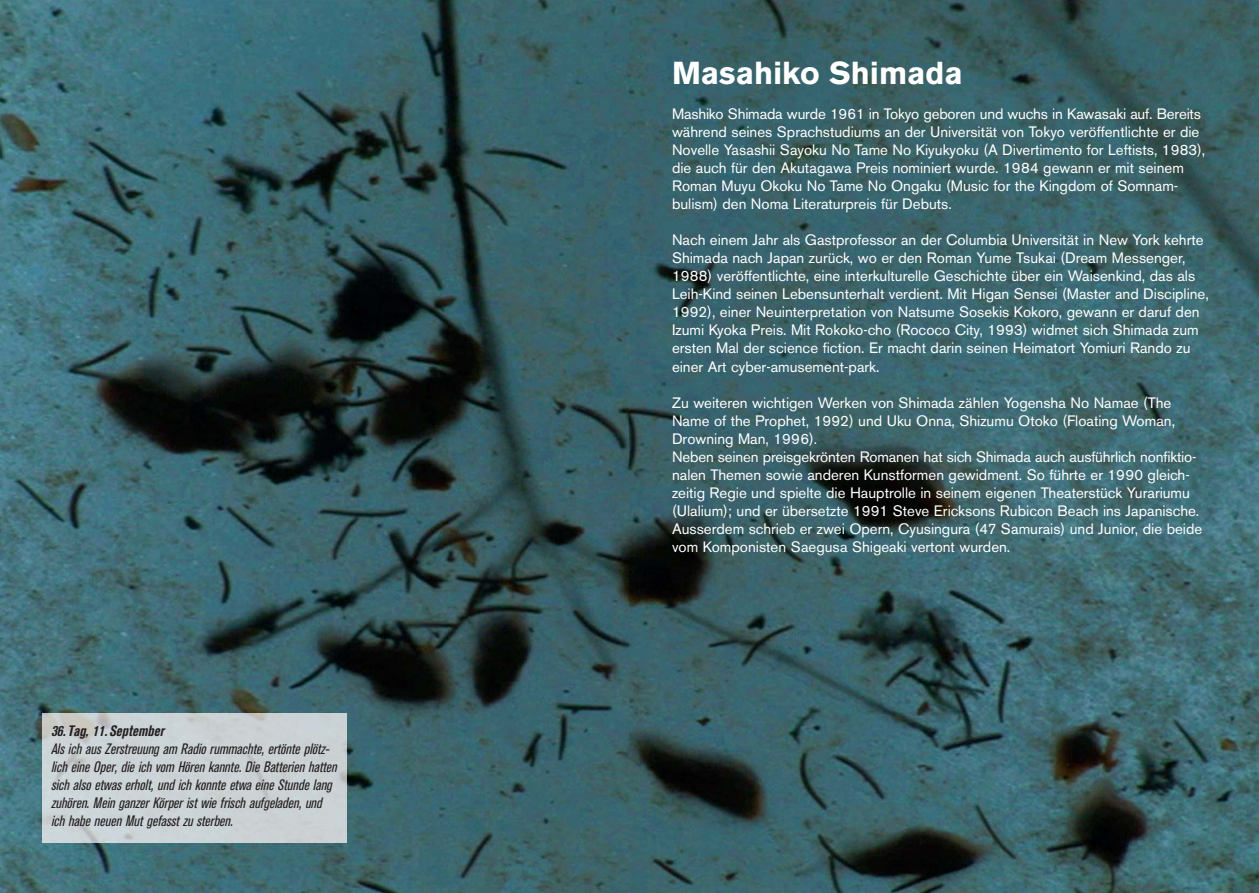
<style>
.page{position:relative;width:1259px;height:893px;background:#fff}
.page>*{position:absolute;margin:0;border:0;box-sizing:border-box;transform-origin:0 0}
.t1{font:700 31.5px "Akzidenz Grotesk BE";color:#fff}
.t2{font:15px/18px "Akzidenz Grotesk BE";color:#fff}
.t3{font:italic condensed 15px/18px "Akzidenz Grotesk BE";color:#231f20}
.t4{font:italic 700 condensed 15px "Akzidenz Grotesk BE";color:#231f20}
</style>
<div class="page">
<img style="left:0;top:0;width:629px;height:893px">
<svg style="left:629px;top:0;width:630px;height:893px;background:#385e65"></svg>
<img style="left:43px;top:713px;width:304px;height:129px">
<p class="t4" style="left:51px;top:725px;width:117px">36.Tag, 11.September</p>
<p class="t3" style="left:51px;top:740px;width:290px">Als ich aus Zerstreuung am Radio rummachte, ertönte plötz&shy;lich eine Oper, die ich vom Hören kannte. Die Batterien hatten sich also etwas erholt, und ich konnte etwa eine Stunde lang zuhören. Mein ganzer Körper ist wie frisch aufgeladen, und ich habe neuen Mut gefasst zu sterben.</p>
<h1 class="t1" style="left:672px;top:62px;width:292px">Masahiko Shimada</h1>
<p class="t2" style="left:672px;top:107px;width:535px">Mashiko Shimada wurde 1961 in Tokyo geboren und wuchs in Kawasaki auf. Bereits während seines Sprachstudiums an der Universität von Tokyo veröffentlichte er die Novelle Yasashii Sayoku No Tame No Kiyukyoku (A Divertimento for Leftists, 1983), die auch für den Akutagawa Preis nominiert wurde. 1984 gewann er mit seinem Roman Muyu Okoku No Tame No Ongaku (Music for the Kingdom of Somnam - bulism) den Noma Literaturpreis für Debuts.</p>
<p class="t2" style="left:672px;top:233px;width:538px">Nach einem Jahr als Gastprofessor an der Columbia Universität in New York kehrte Shimada nach Japan zurück, wo er den Roman Yume Tsukai (Dream Messenger, 1988) veröffentlichte, eine interkulturelle Geschichte über ein Waisenkind, das als Leih-Kind seinen Lebensunterhalt verdient. Mit Higan Sensei (Master and Discipline, 1992), einer Neuinterpretation von Natsume Sosekis Kokoro, gewann er daruf den Izumi Kyoka Preis. Mit Rokoko-cho (Rococo City, 1993) widmet sich Shimada zum ersten Mal der science fiction. Er macht darin seinen Heimatort Yomiuri Rando zu einer Art cyber-amusement-park.</p>
<p class="t2" style="left:672px;top:395px;width:532px">Zu weiteren wichtigen Werken von Shimada zählen Yogensha No Namae (The Name of the Prophet, 1992) und Uku Onna, Shizumu Otoko (Floating Woman, Drowning Man, 1996).<br>Neben seinen preisgekrönten Romanen hat sich Shimada auch ausführlich nonfiktio&shy;nalen Themen sowie anderen Kunstformen gewidment. So führte er 1990 gleich - zeitig Regie und spielte die Hauptrolle in seinem eigenen Theaterstück Yurariumu (Ulalium); und er übersetzte 1991 Steve Ericksons Rubicon Beach ins Japanische.<br>Ausserdem schrieb er zwei Opern, Cyusingura (47 Samurais) und Junior, die beide vom Komponisten Saegusa Shigeaki vertont wurden.</p>
</div>
